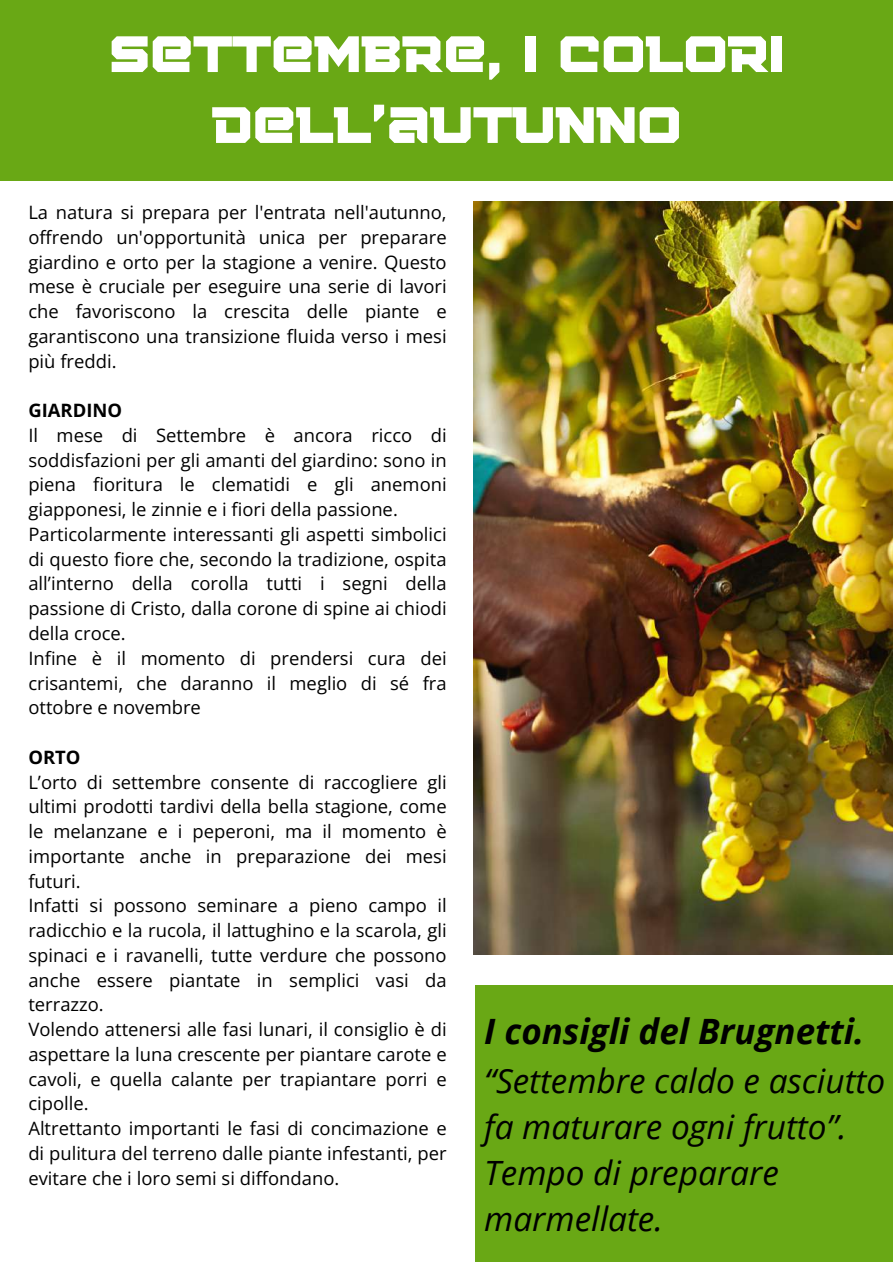
<style>
.page{position:relative;width:893px;height:1264px;background:#fff}
.page>*{position:absolute;margin:0;border:0;box-sizing:border-box;transform-origin:0 0}
.t1{font:51px/70.8px "Squartiqa 4 F";color:#fff;text-align:center}
.t2{font:italic 700 34.95px "Open Sans";color:#000}
.t3{font:italic 33.45px/46.2px "Open Sans";color:#000}
.t4{font:18.45px/24.8px "Open Sans";color:#000}
.t5{font:700 18.45px "Open Sans";color:#000}
</style>
<div class="page">
<div style="left:475px;top:985px;width:417px;height:277px;background:#69a815"></div>
<div style="left:0;top:0;width:892px;height:180px;background:#69a815"></div>
<img style="left:474px;top:202px;width:418px;height:752px">
<h1 class="t1" style="left:109px;top:19px;width:676px">SETTEMBRE, I COLORI<br>DELL’AUTUNNO</h1>
<p class="t4" style="left:28px;top:199px;width:420px;text-align:justify">La natura si prepara per l'entrata nell'autunno, offrendo un'opportunità unica per preparare giardino e orto per la stagione a venire. Questo mese è cruciale per eseguire una serie di lavori che favoriscono la crescita delle piante e garantiscono una transizione fluida verso i mesi più freddi.</p>
<p class="t5" style="left:28px;top:397px;width:95px">GIARDINO</p>
<p class="t4" style="left:28px;top:422px;width:420px">Il mese di Settembre è ancora ricco di soddisfazioni per gli amanti del giardino: sono in piena fioritura le clematidi e gli anemoni giapponesi, le zinnie e i fiori della passione.<br>Particolarmente interessanti gli aspetti simbolici di questo fiore che, secondo la tradizione, ospita all’interno della corolla tutti i segni della passione di Cristo, dalla corone di spine ai chiodi della croce.<br>Infine è il momento di prendersi cura dei crisantemi, che daranno il meglio di sé fra ottobre e novembre</p>
<p class="t5" style="left:28px;top:744px;width:54px">ORTO</p>
<p class="t4" style="left:28px;top:769px;width:420px">L’orto di settembre consente di raccogliere gli ultimi prodotti tardivi della bella stagione, come le melanzane e i peperoni, ma il momento è importante anche in preparazione dei mesi futuri.<br>Infatti si possono seminare a pieno campo il radicchio e la rucola, il lattughino e la scarola, gli spinaci e i ravanelli, tutte verdure che possono anche essere piantate in semplici vasi da terrazzo.<br>Volendo attenersi alle fasi lunari, il consiglio è di aspettare la luna crescente per piantare carote e cavoli, e quella calante per trapiantare porri e cipolle.<br>Altrettanto importanti le fasi di concimazione e di pulitura del terreno dalle piante infestanti, per evitare che i loro semi si diffondano.</p>
<h2 class="t2" style="left:484px;top:1007px;width:381px">I consigli del Brugnetti.</h2>
<h3 class="t3" style="left:484px;top:1056px;width:402px">“Settembre caldo e asciutto fa maturare ogni frutto”.<br>Tempo di preparare marmellate.</h3>
</div>
